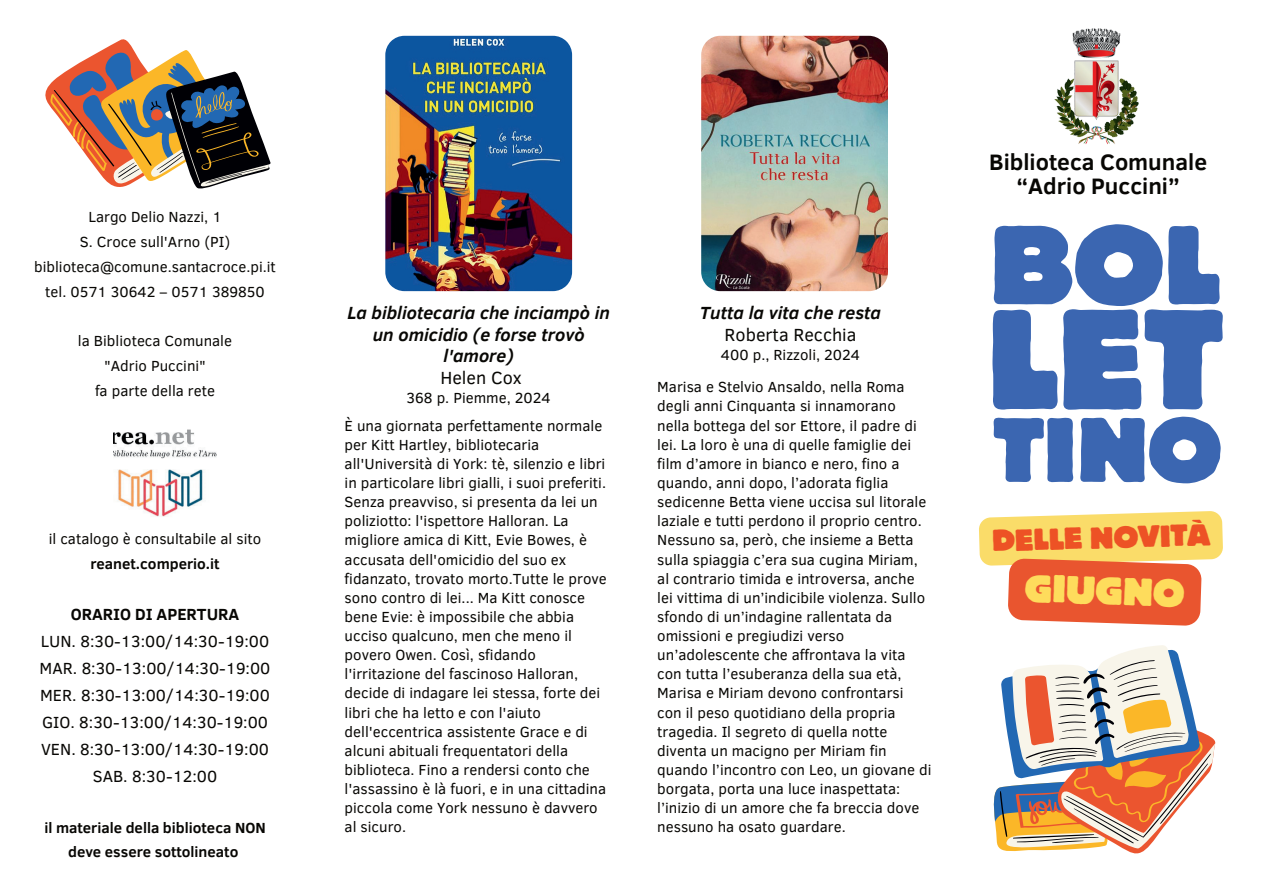
<style>
.page{position:relative;width:1263px;height:894px;background:#fff}
.page>*{position:absolute;margin:0;border:0;box-sizing:border-box;transform-origin:0 0}
.t1{font:148.2px ".F0 x 433 ed 18";color:#3b66b1}
.t2{font:116.85px ".F0 x 433 ed 18";color:#3b66b1}
.t3{font:95.25px ".F0 x 433 ed 18";color:#3b66b1}
.t4{font:40.65px ".F0 x 433 ed 18";color:#fedc5c}
.t5{font:31.8px ".F0 x 433 ed 18";color:#ed5225}
.t6{font:700 22.95px/24.8px "Clear Sans";color:#080704;text-align:center}
.t7{font:italic 700 18px/21.3px "Clear Sans";color:#080704;text-align:center}
.t8{font:18px "Clear Sans";color:#080704}
.t9{font:16.5px/27px "Clear Sans";color:#080704;text-align:center}
.t10{font:700 16.5px "Clear Sans";color:#080704}
.t11{font:15px/19.2px "Clear Sans";color:#080704}
.t12{font:700 15px/24.8px "Clear Sans";color:#080704;text-align:center}
</style>
<div class="page">
<img style="left:1054px;top:28px;width:85px;height:116px">
<svg style="left:993px;top:645px;width:223px;height:209px"></svg>
<img style="left:701px;top:36px;width:187px;height:255px">
<img style="left:385px;top:36px;width:187px;height:255px">
<svg style="left:45px;top:39px;width:225px;height:150px"></svg>
<img style="left:114px;top:429px;width:102px;height:88px">
<svg style="left:979px;top:511px;width:244px;height:114px"></svg>
<p class="t11" style="left:34px;top:205px;width:243px;line-height:24.8px;text-align:center">Largo Delio Nazzi, 1<br>S. Croce sull'Arno (PI) biblioteca@comune.santacroce.pi.it tel. 0571 30642 – 0571 389850</p>
<p class="t11" style="left:78px;top:328px;width:156px;line-height:24.8px;text-align:center">la Biblioteca Comunale "Adrio Puccini"<br>fa parte della rete</p>
<p class="t11" style="left:49px;top:529px;width:214px">il catalogo è consultabile al sito</p>
<p class="t12" style="left:90px;top:551px;width:131px">reanet.comperio.it</p>
<p class="t10" style="left:71px;top:602px;width:170px">ORARIO DI APERTURA</p>
<p class="t9" style="left:40px;top:627px;width:232px">LUN. 8:30-13:00/14:30-19:00<br>MAR. 8:30-13:00/14:30-19:00<br>MER. 8:30-13:00/14:30-19:00<br>GIO. 8:30-13:00/14:30-19:00<br>VEN. 8:30-13:00/14:30-19:00<br>SAB. 8:30-12:00</p>
<p class="t12" style="left:44px;top:814px;width:223px">il materiale della biblioteca NON deve essere sottolineato</p>
<p class="t7" style="left:347px;top:302px;width:264px">La bibliotecaria che inciampò in un omicidio (e forse trovò l'amore)</p>
<p class="t8" style="left:440px;top:365px;width:83px">Helen Cox</p>
<p class="t11" style="left:345px;top:383px;width:259px;line-height:27.8px;text-indent:62px">368 p. Piemme, 2024<br>È una giornata perfettamente normale</p>
<p class="t11" style="left:345px;top:434px;width:264px">per Kitt Hartley, bibliotecaria all'Università di York: tè, silenzio e libri in particolare libri gialli, i suoi preferiti.<br>Senza preavviso, si presenta da lei un poliziotto: l'ispettore Halloran. La migliore amica di Kitt, Evie Bowes, è accusata dell'omicidio del suo ex fidanzato, trovato morto.Tutte le prove sono contro di lei... Ma Kitt conosce bene Evie: è impossibile che abbia ucciso qualcuno, men che meno il povero Owen. Così, sfidando l'irritazione del fascinoso Halloran, decide di indagare lei stessa, forte dei libri che ha letto e con l'aiuto dell'eccentrica assistente Grace e di alcuni abituali frequentatori della biblioteca. Fino a rendersi conto che l'assassino è là fuori, e in una cittadina piccola come York nessuno è davvero al sicuro.</p>
<p class="t7" style="left:700px;top:302px;width:183px">Tutta la vita che resta</p>
<p class="t8" style="left:725px;top:322px;width:133px">Roberta Recchia</p>
<p class="t11" style="left:657px;top:338px;width:249px;line-height:32.2px;text-indent:64px">400 p., Rizzoli, 2024<br>Marisa e Stelvio Ansaldo, nella Roma</p>
<p class="t11" style="left:657px;top:396px;width:276px">degli anni Cinquanta si innamorano nella bottega del sor Ettore, il padre di lei. La loro è una di quelle famiglie dei film d’amore in bianco e nero, fino a quando, anni dopo, l’adorata figlia sedicenne Betta viene uccisa sul litorale laziale e tutti perdono il proprio centro.<br>Nessuno sa, però, che insieme a Betta sulla spiaggia c’era sua cugina Miriam, al contrario timida e introversa, anche lei vittima di un’indicibile violenza. Sullo sfondo di un’indagine rallentata da omissioni e pregiudizi verso un’adolescente che affrontava la vita con tutta l’esuberanza della sua età, Marisa e Miriam devono confrontarsi con il peso quotidiano della propria tragedia. Il segreto di quella notte diventa un macigno per Miriam fin quando l’incontro con Leo, un giovane di borgata, porta una luce inaspettata: l’inizio di un amore che fa breccia dove nessuno ha osato guardare.</p>
<h3 class="t6" style="left:989px;top:148px;width:219px">Biblioteca Comunale “Adrio Puccini”</h3>
<h2 class="t2" style="left:990px;top:195px;width:232px">BOL</h2>
<h1 class="t1" style="left:987px;top:271px;width:236px">LET</h1>
<h3 class="t3" style="left:994px;top:393px;width:229px">TINO</h3>
<h3 class="t5" style="left:991px;top:522px;width:219px;rotate:-2deg">DELLE NOVITÀ</h3>
<h3 class="t4" style="left:1026px;top:563px;width:161px;rotate:2deg">GIUGNO</h3>
</div>
